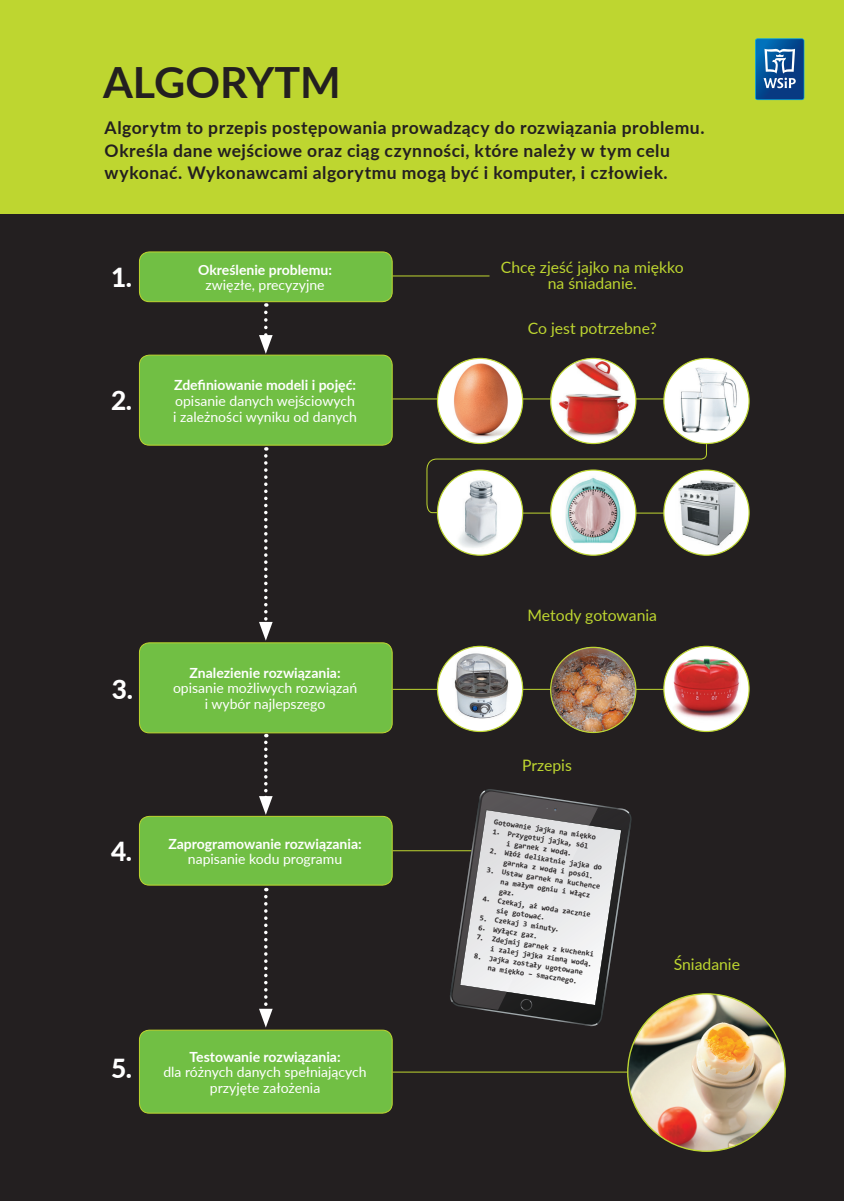
<style>
.page{position:relative;width:844px;height:1201px;background:#fff}
.page>*{position:absolute;margin:0;border:0;box-sizing:border-box;transform-origin:0 0}
.t1{font:700 43.05px "Lato";color:#231f20}
.t2{font:800 26.25px "Lato";color:#fff}
.t3{font:700 17.5px/22.8px "Lato";letter-spacing:.03em;color:#231f20}
.t4{font:15.75px/15.8px "Lato";color:#bed630;text-align:center}
.t5{font:14px/15.8px "Lato";color:#fff;text-align:center}
.t6{font:700 14px "Lato";color:#fff}
.t7{font:700 7.52px/9.6px "Consolas";color:#231f20}
</style>
<div class="page">
<div style="left:0;top:0;width:843px;height:1200px;background:#231f20"></div>
<div style="left:0;top:0;width:843px;height:213px;background:#bed630"></div>
<hr style="left:392px;top:850px;width:212px;height:1px;background:#bed630">
<svg style="left:486px;top:789px;width:146px;height:236px"></svg>
<svg style="left:584px;top:1023px;width:13px;height:3px"></svg>
<svg style="left:449px;top:790px;width:182px;height:225px"></svg>
<div style="left:139px;top:252px;width:253px;height:50px;background:#71bf44;border-radius:10px"></div>
<div style="left:139px;top:251px;width:253px;height:51px;border:1px solid #bed630;border-radius:10px"></div>
<div style="left:139px;top:355px;width:253px;height:90px;background:#71bf44;border-radius:10px"></div>
<div style="left:139px;top:355px;width:253px;height:90px;border:1px solid #bed630;border-radius:10px"></div>
<div style="left:139px;top:643px;width:253px;height:90px;background:#71bf44;border-radius:10px"></div>
<div style="left:139px;top:642px;width:253px;height:91px;border:1px solid #bed630;border-radius:10px"></div>
<div style="left:139px;top:816px;width:253px;height:69px;background:#71bf44;border-radius:10px"></div>
<div style="left:139px;top:816px;width:253px;height:69px;border:1px solid #bed630;border-radius:10px"></div>
<div style="left:139px;top:1030px;width:253px;height:83px;background:#71bf44;border-radius:10px"></div>
<div style="left:139px;top:1029px;width:253px;height:84px;border:1px solid #bed630;border-radius:10px"></div>
<svg style="left:259px;top:303px;width:13px;height:51px"></svg>
<svg style="left:259px;top:456px;width:13px;height:184px"></svg>
<svg style="left:259px;top:734px;width:13px;height:81px"></svg>
<svg style="left:259px;top:887px;width:13px;height:140px"></svg>
<hr style="left:392px;top:398px;width:287px;height:1px;background:#bed630">
<hr style="left:392px;top:689px;width:287px;height:1px;background:#bed630">
<hr style="left:392px;top:1071px;width:254px;height:1px;background:#bed630">
<svg style="left:437px;top:358px;width:85px;height:85px"></svg>
<img style="left:442px;top:358px;width:76px;height:85px">
<img style="left:437px;top:647px;width:85px;height:80px">
<img style="left:550px;top:358px;width:85px;height:85px">
<img style="left:550px;top:647px;width:85px;height:85px;border-radius:43px">
<div style="left:550px;top:470px;width:85px;height:85px;background:#fff;border-radius:50%"></div>
<img style="left:562px;top:513px;width:61px;height:37px">
<svg style="left:663px;top:358px;width:85px;height:85px"></svg>
<img style="left:666px;top:358px;width:80px;height:80px">
<div style="left:663px;top:646px;width:85px;height:85px;background:#fff;border-radius:50%"></div>
<img style="left:663px;top:647px;width:85px;height:77px">
<svg style="left:663px;top:470px;width:85px;height:85px"></svg>
<img style="left:675px;top:472px;width:73px;height:80px">
<svg style="left:437px;top:470px;width:85px;height:85px"></svg>
<img style="left:446px;top:513px;width:67px;height:39px">
<hr style="left:392px;top:275px;width:97px;height:1px;background:#bed630">
<svg style="left:426px;top:443px;width:281px;height:70px"></svg>
<img style="left:627px;top:993px;width:158px;height:158px;border-radius:79px">
<svg style="left:755px;top:38px;width:49px;height:62px;background:#2a69a4"></svg>
<h1 class="t1" style="left:103px;top:50px;width:239px">ALGORYTM</h1>
<h3 class="t3" style="left:105px;top:115px;width:601px">Algorytm to przepis postępowania prowadzący do rozwiązania problemu.<br>Określa dane wejściowe oraz ciąg czynności, które należy w tym celu wykonać. Wykonawcami algorytmu mogą być i komputer, i człowiek.</h3>
<h2 class="t2" style="left:111px;top:258px;width:23px">1.</h2>
<h2 class="t2" style="left:111px;top:381px;width:23px">2.</h2>
<h3 class="t6" style="left:198px;top:259px;width:135px">Określenie problemu:</h3>
<h3 class="t5" style="left:205px;top:277px;width:120px">zwięzłe, precyzyjne</h3>
<h3 class="t6" style="left:174px;top:374px;width:183px">Zdefiniowanie modeli i pojęć:</h3>
<h3 class="t5" style="left:173px;top:392px;width:185px;text-align:left">opisanie danych wejściowych i zależności wyniku od danych</h3>
<h2 class="t2" style="left:112px;top:670px;width:23px">3.</h2>
<h3 class="t6" style="left:189px;top:662px;width:152px">Znalezienie rozwiązania:</h3>
<h3 class="t5" style="left:173px;top:680px;width:186px">opisanie możliwych rozwiązań i wybór najlepszego</h3>
<h2 class="t2" style="left:111px;top:832px;width:23px">4.</h2>
<h3 class="t6" style="left:168px;top:833px;width:195px">Zaprogramowanie rozwiązania:</h3>
<h3 class="t5" style="left:188px;top:850px;width:156px">napisanie kodu programu</h3>
<h2 class="t2" style="left:111px;top:1049px;width:23px">5.</h2>
<h3 class="t6" style="left:189px;top:1046px;width:152px">Testowanie rozwiązania:</h3>
<h3 class="t5" style="left:163px;top:1063px;width:205px">dla różnych danych spełniających przyjęte założenia</h3>
<h3 class="t4" style="left:500px;top:258px;width:184px">Chcę zjeść jajko na miękko na śniadanie.</h3>
<h3 class="t4" style="left:527px;top:320px;width:130px">Co jest potrzebne?</h3>
<h3 class="t4" style="left:527px;top:606px;width:131px">Metody gotowania</h3>
<h3 class="t4" style="left:522px;top:756px;width:51px">Przepis</h3>
<p class="t7" style="left:495px;top:816px;width:104px;rotate:9deg">Gotowanie jajka na miękko</p>
<p class="t7" style="left:493px;top:826px;width:98px;text-align:center;rotate:9deg">1. Przygotuj jajka, sól i garnek z wodą.</p>
<p class="t7" style="left:505px;top:847px;width:99px;text-indent:-15px;rotate:9deg">2. Włóż delikatnie jajka do garnka z wodą i posól.</p>
<p class="t7" style="left:503px;top:866px;width:101px;text-indent:-15px;rotate:9deg">3. Ustaw garnek na kuchence na małym ogniu i włącz gaz.</p>
<p class="t7" style="left:498px;top:895px;width:95px;text-indent:-15px;rotate:9deg">4. Czekaj, aż woda zacznie się gotować.</p>
<p class="t7" style="left:480px;top:912px;width:82px;rotate:9deg">5. Czekaj 3 minuty.</p>
<p class="t7" style="left:479px;top:922px;width:61px;rotate:9deg">6. Wyłącz gaz.</p>
<p class="t7" style="left:477px;top:931px;width:120px;text-align:right;rotate:9deg">7. Zdejmij garnek z kuchenki i zalej jajka zimną wodą.</p>
<p class="t7" style="left:490px;top:953px;width:96px;text-indent:-15px;rotate:9deg">8. Jajka zostały ugotowane na miękko – smacznego.</p>
<h3 class="t4" style="left:673px;top:956px;width:68px">Śniadanie</h3>
</div>
